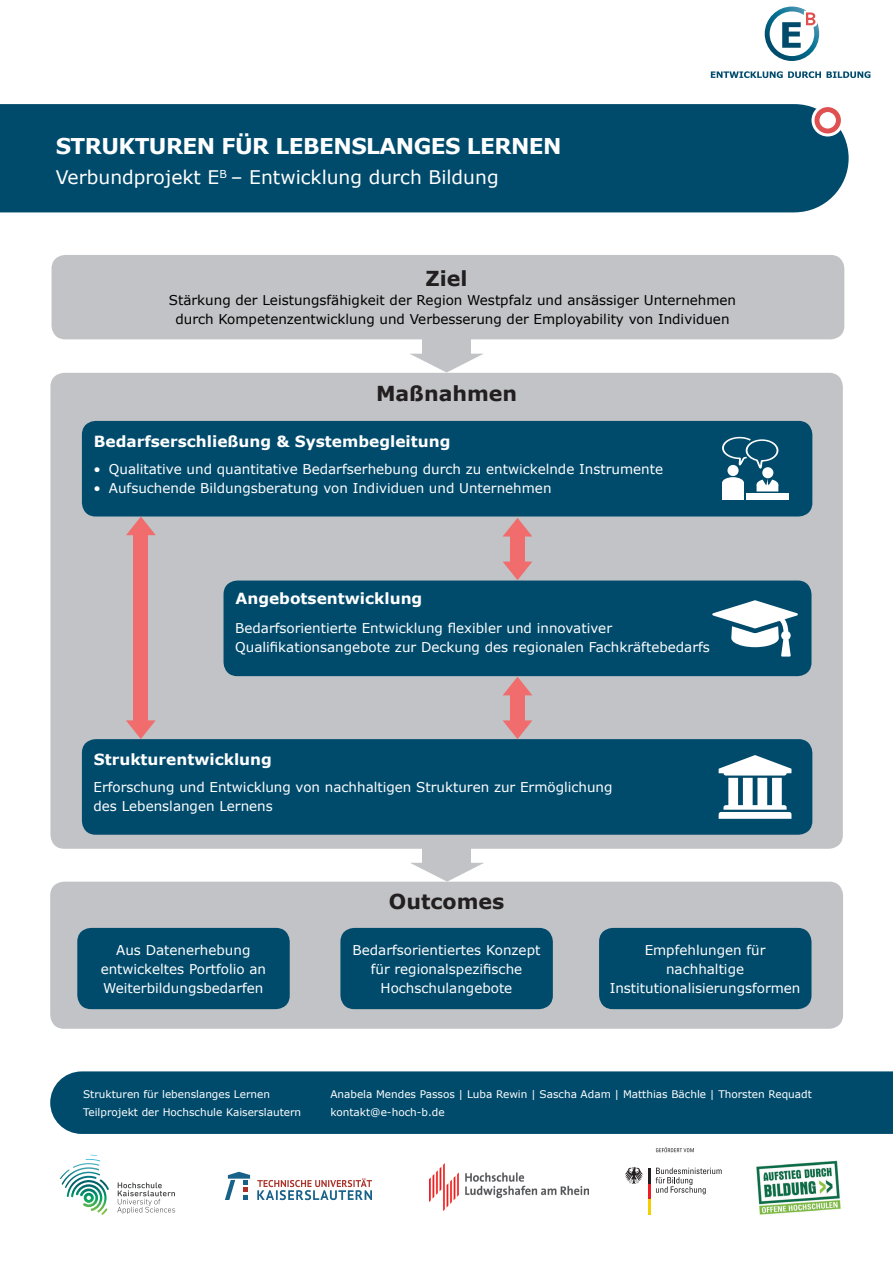
<style>
.page{position:relative;width:893px;height:1263px;background:#fff}
.page>*{position:absolute;margin:0;border:0;box-sizing:border-box;transform-origin:0 0}
.t1{font:700 21.75px "Verdana";letter-spacing:-.025em;color:#fff}
.t2{font:700 20.55px "Verdana";color:#231f20}
.t3{font:18.75px "Verdana";color:#fff}
.t4{font:700 15.3px "Verdana";color:#fff}
.t5{font:13.5px/19px "Verdana";color:#fff;text-align:center}
.t6{font:13.5px/19px "Verdana";color:#000;text-align:center}
.t7{font:10.5px/17.5px "Verdana";color:#fff}
</style>
<div class="page">
<div style="left:0;top:104px;width:849px;height:108px;background:#004b6c"></div>
<div style="left:50px;top:1071px;width:843px;height:63px;background:#004b6c"></div>
<svg style="left:813px;top:106px;width:29px;height:29px"></svg>
<div style="left:811px;top:104px;width:33px;height:32px;border:3px solid #fff;border-radius:50%"></div>
<div style="left:819px;top:112px;width:17px;height:17px;background:#fff;border-radius:50%"></div>
<svg style="left:711px;top:71px;width:159px;height:7px"></svg>
<svg style="left:765px;top:7px;width:54px;height:54px"></svg>
<svg style="left:656px;top:1168px;width:66px;height:26px"></svg>
<svg style="left:625px;top:1167px;width:25px;height:47px"></svg>
<svg style="left:656px;top:1147px;width:38px;height:5px"></svg>
<img style="left:430px;top:1164px;width:159px;height:46px">
<img style="left:756px;top:1160px;width:85px;height:55px">
<svg style="left:225px;top:1171px;width:147px;height:30px"></svg>
<svg style="left:60px;top:1155px;width:49px;height:57px"></svg>
<svg style="left:117px;top:1182px;width:58px;height:32px"></svg>
<div style="left:52px;top:255px;width:792px;height:84px;background:#c1c3c6;border-radius:14px"></div>
<div style="left:50px;top:373px;width:793px;height:476px;background:#c1c3c6;border-radius:14px"></div>
<div style="left:50px;top:882px;width:793px;height:147px;background:#c1c3c6;border-radius:14px"></div>
<div style="left:82px;top:421px;width:730px;height:95px;background:#004b6c;border-radius:14px"></div>
<div style="left:82px;top:739px;width:730px;height:96px;background:#004b6c;border-radius:14px"></div>
<div style="left:224px;top:580px;width:587px;height:96px;background:#004b6c;border-radius:14px"></div>
<div style="left:77px;top:928px;width:213px;height:81px;background:#004b6c;border-radius:14px"></div>
<div style="left:340px;top:928px;width:213px;height:81px;background:#004b6c;border-radius:14px"></div>
<div style="left:599px;top:928px;width:212px;height:81px;background:#004b6c;border-radius:14px"></div>
<svg style="left:719px;top:755px;width:72px;height:64px"></svg>
<svg style="left:712px;top:600px;width:86px;height:57px"></svg>
<svg style="left:503px;top:518px;width:29px;height:18px"></svg>
<div style="left:510px;top:536px;width:15px;height:26px;background:#f16c6c"></div>
<svg style="left:503px;top:562px;width:29px;height:18px"></svg>
<svg style="left:503px;top:677px;width:29px;height:18px"></svg>
<div style="left:510px;top:695px;width:15px;height:26px;background:#f16c6c"></div>
<svg style="left:503px;top:720px;width:29px;height:19px"></svg>
<div style="left:422px;top:337px;width:49px;height:19px;background:#c1c3c6"></div>
<svg style="left:410px;top:354px;width:73px;height:18px"></svg>
<div style="left:422px;top:848px;width:49px;height:19px;background:#c1c3c6"></div>
<svg style="left:410px;top:863px;width:74px;height:19px"></svg>
<svg style="left:126px;top:516px;width:30px;height:19px"></svg>
<div style="left:133px;top:535px;width:15px;height:191px;background:#f16c6c"></div>
<svg style="left:126px;top:720px;width:30px;height:19px"></svg>
<div style="left:746px;top:493px;width:43px;height:7px;background:#fff"></div>
<div style="left:722px;top:483px;width:22px;height:17px;background:#fff"></div>
<div style="left:722px;top:477px;width:22px;height:11px;background:#fff;border-radius:50%"></div>
<div style="left:727px;top:465px;width:12px;height:11px;background:#fff;border-radius:50%"></div>
<div style="left:762px;top:467px;width:11px;height:11px;background:#fff;border-radius:50%"></div>
<svg style="left:757px;top:479px;width:21px;height:12px"></svg>
<svg style="left:722px;top:436px;width:57px;height:33px"></svg>
<h1 class="t1" style="left:56px;top:131px;width:507px">STRUKTUREN FÜR LEBENSLANGES LERNEN</h1>
<h3 class="t3" style="left:56px;top:164px;width:444px">Verbundprojekt E<sup>B</sup> – Entwicklung durch Bildung</h3>
<h2 class="t2" style="left:426px;top:264px;width:44px">Ziel</h2>
<p class="t6" style="left:169px;top:290px;width:569px">Stärkung der Leistungsfähigkeit der Region Westpfalz und ansässiger Unternehmen durch Kompetenzentwicklung und Verbesserung der Employability von Individuen</p>
<h2 class="t2" style="left:376px;top:379px;width:143px">Maßnahmen</h2>
<p class="t4" style="left:94px;top:430px;width:358px">Bedarfserschließung &amp; Systembegleitung</p>
<p class="t5" style="left:94px;top:460px;width:571px">• Qualitative und quantitative Bedarfserhebung durch zu entwickelnde Instrumente</p>
<p class="t5" style="left:94px;top:479px;width:459px">• Aufsuchende Bildungsberatung von Individuen und Unternehmen</p>
<p class="t4" style="left:235px;top:588px;width:188px">Angebotsentwicklung</p>
<p class="t5" style="left:235px;top:618px;width:476px;text-align:left">Bedarfsorientierte Entwicklung flexibler und innovativer<br>Qualifikationsangebote zur Deckung des regionalen Fachkräftebedarfs</p>
<p class="t4" style="left:94px;top:749px;width:180px">Strukturentwicklung</p>
<p class="t5" style="left:94px;top:777px;width:521px;text-align:left">Erforschung und Entwicklung von nachhaltigen Strukturen zur Ermöglichung des Lebenslangen Lernens</p>
<h2 class="t2" style="left:389px;top:887px;width:117px">Outcomes</h2>
<p class="t5" style="left:101px;top:940px;width:167px">Aus Datenerhebung entwickeltes Portfolio an<br>Weiterbildungsbedarfen</p>
<p class="t5" style="left:353px;top:940px;width:189px">Bedarfsorientiertes Konzept für regionalspezifische<br>Hochschulangebote</p>
<p class="t5" style="left:610px;top:940px;width:192px">Empfehlungen für nachhaltige<br>Institutionalisierungsformen</p>
<p class="t7" style="left:83px;top:1085px;width:220px">Strukturen für lebenslanges Lernen<br>Teilprojekt der Hochschule Kaiserslautern</p>
<p class="t7" style="left:330px;top:1085px;width:483px">Anabela Mendes Passos | Luba Rewin | Sascha Adam | Matthias Bächle | Thorsten Requadt kontakt@e-hoch-b.de</p>
</div>
